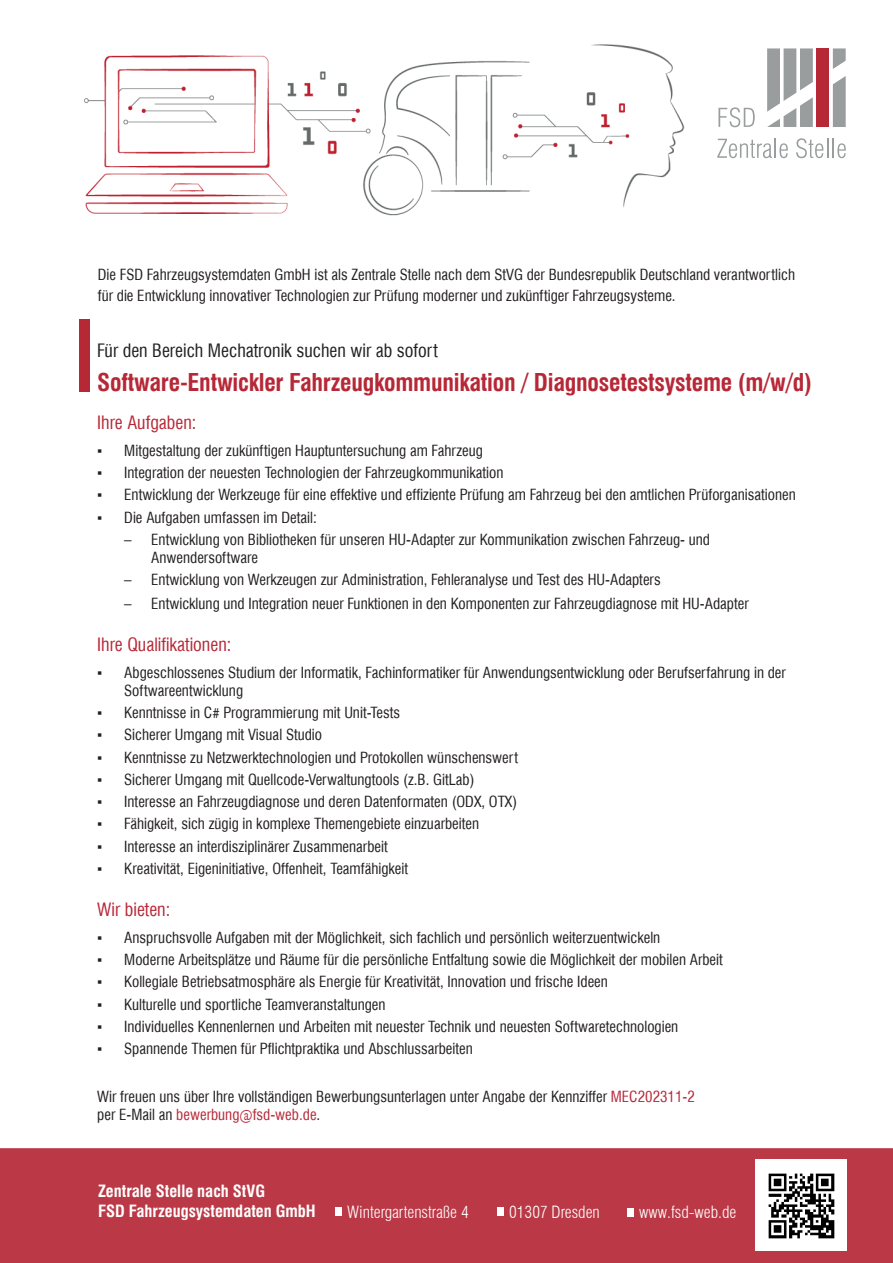
<style>
.page{position:relative;width:893px;height:1263px;background:#fff}
.page>*{position:absolute;margin:0;border:0;box-sizing:border-box;transform-origin:0 0}
.t1{font:700 condensed 24px "Swiss 721 TL";letter-spacing:-.01em;color:#b72837}
.t2{font:condensed 18px "Swiss 721 TL";color:#b72837}
.t3{font:condensed 18px "Swiss 721 TL";color:#231f20}
.t4{font:700 condensed 16.5px/19.8px "Swiss 721 TL";color:#fff}
.t5{font:300 condensed 16.5px "Swiss 721 BT";color:#fff}
.t6{font:condensed 15px/18px "Swiss 721 TL";color:#231f20}
.s1{font-family:"Arial";font-stretch:normal}
.s2{color:#b72837}
</style>
<div class="page">
<div style="left:0;top:1148px;width:893px;height:115px;background:#bb3947"></div>
<div style="left:755px;top:1159px;width:92px;height:91px;background:#fff"></div>
<img style="left:769px;top:1173px;width:65px;height:65px">
<div style="left:627px;top:1208px;width:7px;height:8px;background:#fff"></div>
<div style="left:497px;top:1207px;width:7px;height:9px;background:#fff"></div>
<div style="left:335px;top:1207px;width:7px;height:9px;background:#fff"></div>
<div style="left:80px;top:319px;width:10px;height:73px;background:#b72837"></div>
<img style="left:85px;top:44px;width:600px;height:172px">
<div style="left:816px;top:48px;width:13px;height:79px;background:#b72837"></div>
<svg style="left:833px;top:48px;width:13px;height:21px"></svg>
<svg style="left:833px;top:76px;width:13px;height:51px"></svg>
<svg style="left:767px;top:48px;width:46px;height:79px"></svg>
<svg style="left:718px;top:107px;width:37px;height:20px"></svg>
<svg style="left:717px;top:139px;width:71px;height:19px"></svg>
<svg style="left:796px;top:138px;width:50px;height:20px"></svg>
<p class="t6" style="left:98px;top:264px;width:699px;line-height:21px">Die FSD Fahrzeugsystemdaten GmbH ist als Zentrale Stelle nach dem StVG der Bundesrepublik Deutschland verantwortlich für die Entwicklung innovativer Technologien zur Prüfung moderner und zukünftiger Fahrzeugsysteme.</p>
<p class="t3" style="left:97px;top:339px;width:342px">Für den Bereich Mechatronik suchen wir ab sofort</p>
<h1 class="t1" style="left:97px;top:367px;width:716px">Software-Entwickler Fahrzeugkommunikation / Diagnosetestsysteme (m/w/d)</h1>
<p class="t2" style="left:97px;top:411px;width:101px">Ihre Aufgaben:</p>
<p class="t6" style="left:97px;top:441px;width:387px"><span class="s1">▪</span> Mitgestaltung der zukünftigen Hauptuntersuchung am Fahrzeug</p>
<p class="t6" style="left:97px;top:463px;width:408px"><span class="s1">▪</span> Integration der neuesten Technologien der Fahrzeugkommunikation</p>
<p class="t6" style="left:97px;top:486px;width:700px"><span class="s1">▪</span> Entwicklung der Werkzeuge für eine effektive und effiziente Prüfung am Fahrzeug bei den amtlichen Prüforganisationen</p>
<p class="t6" style="left:97px;top:508px;width:221px"><span class="s1">▪</span> Die Aufgaben umfassen im Detail:</p>
<p class="t6" style="left:151px;top:530px;width:560px;text-indent:-27px">– Entwicklung von Bibliotheken für unseren HU-Adapter zur Kommunikation zwischen Fahrzeug- und<br>Anwendersoftware</p>
<p class="t6" style="left:124px;top:570px;width:538px">– Entwicklung von Werkzeugen zur Administration, Fehleranalyse und Test des HU-Adapters</p>
<p class="t6" style="left:124px;top:594px;width:626px">– Entwicklung und Integration neuer Funktionen in den Komponenten zur Fahrzeugdiagnose mit HU-Adapter</p>
<p class="t2" style="left:97px;top:633px;width:136px">Ihre Qualifikationen:</p>
<p class="t6" style="left:124px;top:663px;width:663px;text-indent:-27px"><span class="s1">▪</span> Abgeschlossenes Studium der Informatik, Fachinformatiker für Anwendungsentwicklung oder Berufserfahrung in der<br>Softwareentwicklung</p>
<p class="t6" style="left:97px;top:703px;width:304px"><span class="s1">▪</span> Kenntnisse in C# Programmierung mit Unit-Tests</p>
<p class="t6" style="left:97px;top:726px;width:226px"><span class="s1">▪</span> Sicherer Umgang mit Visual Studio</p>
<p class="t6" style="left:97px;top:748px;width:422px"><span class="s1">▪</span> Kenntnisse zu Netzwerktechnologien und Protokollen wünschenswert</p>
<p class="t6" style="left:97px;top:770px;width:379px"><span class="s1">▪</span> Sicherer Umgang mit Quellcode-Verwaltungtools (z.B. GitLab)</p>
<p class="t6" style="left:97px;top:792px;width:421px"><span class="s1">▪</span> Interesse an Fahrzeugdiagnose und deren Datenformaten (ODX, OTX)</p>
<p class="t6" style="left:97px;top:815px;width:383px"><span class="s1">▪</span> Fähigkeit, sich zügig in komplexe Themengebiete einzuarbeiten</p>
<p class="t6" style="left:97px;top:837px;width:292px"><span class="s1">▪</span> Interesse an interdisziplinärer Zusammenarbeit</p>
<p class="t6" style="left:97px;top:859px;width:312px"><span class="s1">▪</span> Kreativität, Eigeninitiative, Offenheit, Teamfähigkeit</p>
<p class="t2" style="left:97px;top:898px;width:74px">Wir bieten:</p>
<p class="t6" style="left:97px;top:928px;width:565px"><span class="s1">▪</span> Anspruchsvolle Aufgaben mit der Möglichkeit, sich fachlich und persönlich weiterzuentwickeln</p>
<p class="t6" style="left:97px;top:950px;width:627px"><span class="s1">▪</span> Moderne Arbeitsplätze und Räume für die persönliche Entfaltung sowie die Möglichkeit der mobilen Arbeit</p>
<p class="t6" style="left:97px;top:972px;width:512px"><span class="s1">▪</span> Kollegiale Betriebsatmosphäre als Energie für Kreativität, Innovation und frische Ideen</p>
<p class="t6" style="left:97px;top:995px;width:290px"><span class="s1">▪</span> Kulturelle und sportliche Teamveranstaltungen</p>
<p class="t6" style="left:97px;top:1017px;width:583px"><span class="s1">▪</span> Individuelles Kennenlernen und Arbeiten mit neuester Technik und neuesten Softwaretechnologien</p>
<p class="t6" style="left:97px;top:1039px;width:377px"><span class="s1">▪</span> Spannende Themen für Pflichtpraktika und Abschlussarbeiten</p>
<p class="t6" style="left:97px;top:1087px;width:599px">Wir freuen uns über Ihre vollständigen Bewerbungsunterlagen unter Angabe der Kennziffer <span class="s2">MEC202311-2 </span>per E-Mail an <span class="s2">bewerbung@fsd-web.de</span>.</p>
<p class="t4" style="left:98px;top:1181px;width:219px">Zentrale Stelle nach StVG<br>FSD Fahrzeugsystemdaten GmbH</p>
<p class="t5" style="left:347px;top:1202px;width:123px">Wintergartenstraße 4</p>
<p class="t5" style="left:509px;top:1202px;width:92px">01307 Dresden</p>
<p class="t5" style="left:639px;top:1202px;width:99px">www.fsd-web.de</p>
</div>
